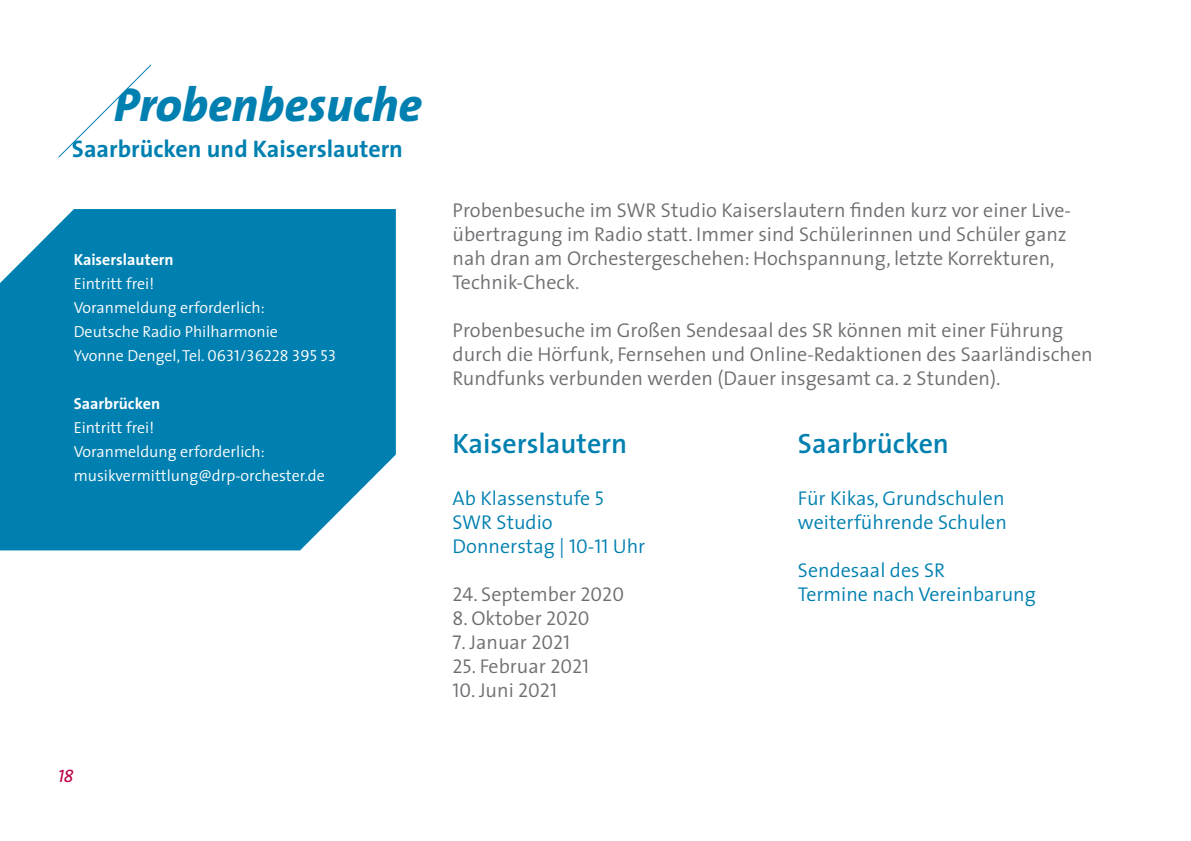
<style>
.page{position:relative;width:1191px;height:841px;background:#fff}
.page>*{position:absolute;margin:0;border:0;box-sizing:border-box;transform-origin:0 0}
.t1{font:italic 800 48px "The Sans";color:#0080b0}
.t2{font:600 28px "The Sans";color:#0080b0}
.t3{font:700 24px "The Sans";color:#0080b0}
.t4{font:300 20px/24px "The Sans";color:#6d6e71}
.t5{font:300 20px/24px "The Sans";color:#0080b0}
.t6{font:20px "The Sans Semi Light Caps";color:#6d6e71}
.t7{font:italic 18px "The Sans Caps";color:#be034a}
.t8{font:300 16px/24px "The Sans";color:#fff}
.t9{font:700 16px "The Sans";color:#fff}
.s1{font-family:"The Sans Semi Light Caps";font-weight:400}
.s2{font-family:"The Sans";font-weight:300}
</style>
<div class="page">
<div style="left:0;top:209px;width:396px;height:341px;background:#0080b0"></div>
<svg style="left:58px;top:64px;width:94px;height:94px"></svg>
<h1 class="t1" style="left:114px;top:64px;width:310px">Probenbesuche</h1>
<p class="t3" style="left:72px;top:128px;width:332px">Saarbrücken und Kaiserslautern</p>
<p class="t4" style="left:452px;top:197px;width:620px">Probenbesuche im SWR Studio Kaiserslautern finden kurz vor einer Live&shy;übertragung im Radio statt. Immer sind Schülerinnen und Schüler ganz nah dran am Orchestergeschehen: Hochspannung, letzte Korrekturen, Technik-Check.</p>
<p class="t4" style="left:452px;top:317px;width:641px">Probenbesuche im Großen Sendesaal des SR können mit einer Führung durch die Hörfunk, Fernsehen und Online-Redaktionen des Saarländischen<br>Rundfunks verbunden werden (Dauer insgesamt ca. 2 Stunden).</p>
<p class="t9" style="left:74px;top:246px;width:101px">Kaiserslautern</p>
<p class="t8" style="left:74px;top:271px;width:264px">Eintritt frei!<br>Voranmeldung erforderlich:<br>Deutsche Radio Philharmonie<br>Yvonne Dengel, Tel. <span class="s1">0631/36228 395 53</span></p>
<p class="t9" style="left:74px;top:390px;width:88px">Saarbrücken</p>
<p class="t8" style="left:74px;top:415px;width:253px">Eintritt frei!<br>Voranmeldung erforderlich: musikvermittlung@drp-orchester.de</p>
<h2 class="t2" style="left:452px;top:420px;width:176px">Kaiserslautern</h2>
<p class="t5" style="left:452px;top:485px;width:194px">Ab Klassenstufe <span class="s1">5<br></span>SWR Studio<br>Donnerstag | <span class="s1">10-11</span> Uhr</p>
<p class="t4" style="left:452px;top:581px;width:173px"><span class="s1">24</span>. September <span class="s1">2020</span></p>
<p class="t4" style="left:452px;top:605px;width:138px"><span class="s1">8</span>. Oktober <span class="s1">2020</span></p>
<p class="t4" style="left:452px;top:629px;width:119px"><span class="s1">7</span>. Januar <span class="s1">2021</span></p>
<p class="t4" style="left:452px;top:653px;width:138px"><span class="s1">25</span>. Februar <span class="s1">2021</span></p>
<p class="t6" style="left:452px;top:673px;width:106px">10<span class="s2">. Juni</span> 2021</p>
<h2 class="t2" style="left:798px;top:420px;width:152px">Saarbrücken</h2>
<p class="t5" style="left:798px;top:485px;width:210px">Für Kikas, Grundschulen weiterführende Schulen</p>
<p class="t5" style="left:798px;top:557px;width:239px">Sendesaal des SR<br>Termine nach Vereinbarung</p>
<p class="t7" style="left:58px;top:760px;width:17px">18</p>
</div>
